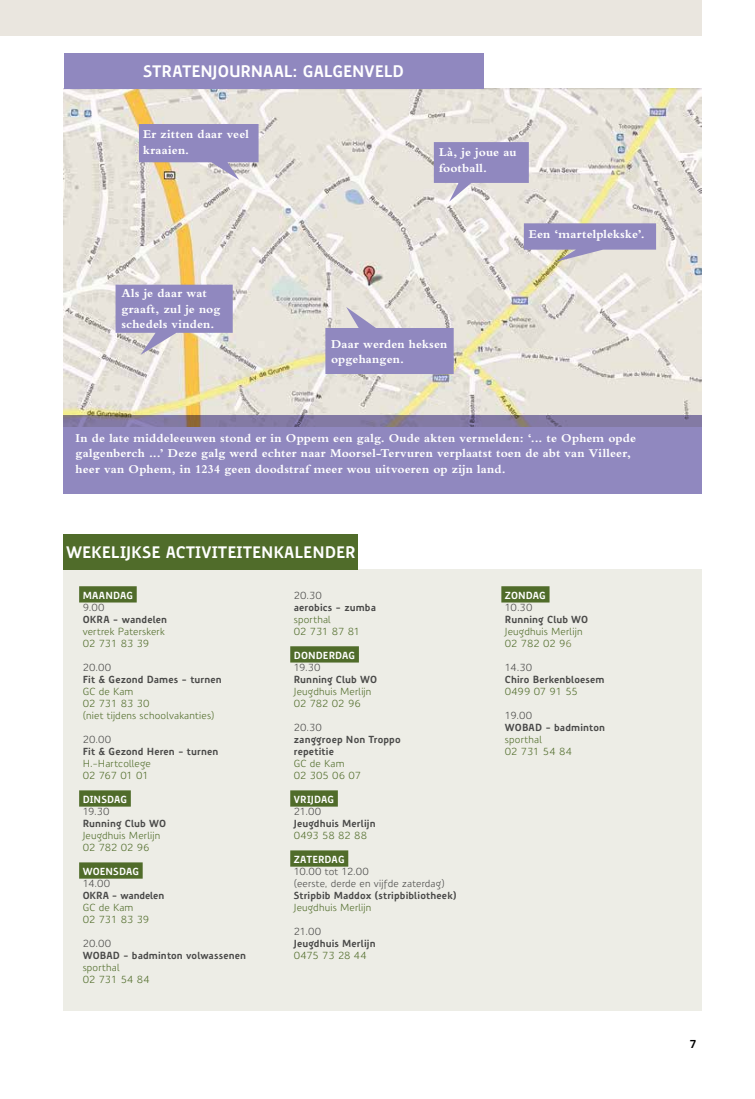
<style>
.page{position:relative;width:755px;height:1099px;background:#fff}
.page>*{position:absolute;margin:0;border:0;box-sizing:border-box;transform-origin:0 0}
.t1{font:700 16.25px "Precious Sans";color:#fff}
.t2{font:700 12.5px/15.6px "Bembo Std";letter-spacing:.01em;color:#fff}
.t3{font:700 11.25px "Precious Sans";color:#000}
.t4{font:10px/12px "Precious Sans";letter-spacing:.01em;color:#506c2a}
.t5{font:700 10px/12px "Precious Sans";letter-spacing:.01em;color:#4a4a49}
.t6{font:10px/12px "Precious Sans";letter-spacing:.01em;color:#4a4a49}
.t7{font:700 10px "Precious Sans";letter-spacing:.005em;color:#fff}
.t8{font:10px "Precious Sans";letter-spacing:-.02em;color:#506c2a}
.s1{color:#6a7c3e}
</style>
<div class="page">
<div style="left:64px;top:569px;width:638px;height:442px;background:#edede6"></div>
<div style="left:64px;top:534px;width:294px;height:35px;background:#506c2a"></div>
<div style="left:79px;top:586px;width:58px;height:16px;background:#506c2a"></div>
<div style="left:79px;top:790px;width:52px;height:16px;background:#506c2a"></div>
<div style="left:79px;top:862px;width:64px;height:16px;background:#506c2a"></div>
<div style="left:290px;top:646px;width:69px;height:16px;background:#506c2a"></div>
<div style="left:290px;top:790px;width:48px;height:16px;background:#506c2a"></div>
<div style="left:290px;top:850px;width:58px;height:16px;background:#506c2a"></div>
<div style="left:501px;top:586px;width:48px;height:16px;background:#506c2a"></div>
<img style="left:64px;top:89px;width:638px;height:326px">
<div style="left:64px;top:53px;width:419px;height:36px;background:#9088bf"></div>
<div style="left:64px;top:415px;width:638px;height:79px;background:#9088bf"></div>
<svg style="left:139px;top:124px;width:119px;height:56px;background:#a79fc0"></svg>
<svg style="left:434px;top:142px;width:95px;height:60px;background:#a9a3c7"></svg>
<svg style="left:524px;top:223px;width:132px;height:39px;background:#a9a2c5"></svg>
<svg style="left:325px;top:307px;width:129px;height:67px;background:#a9a2c7"></svg>
<svg style="left:116px;top:285px;width:117px;height:70px;background:#a89fc0"></svg>
<div style="left:0;top:0;width:702px;height:35px;background:#eae6df"></div>
<h1 class="t1" style="left:143px;top:61px;width:262px">Stratenjournaal: Galgenveld</h1>
<p class="t2" style="left:143px;top:126px;width:107px">Er zitten daar veel kraaien.</p>
<p class="t2" style="left:439px;top:144px;width:79px">Là, je joue au football.</p>
<p class="t2" style="left:121px;top:285px;width:100px">Als je daar wat graaft, zul je nog schedels vinden.</p>
<p class="t2" style="left:331px;top:336px;width:118px">Daar werden heksen opgehangen.</p>
<p class="t2" style="left:529px;top:226px;width:117px">Een ‘martelplekske’.</p>
<p class="t2" style="left:76px;top:430px;width:562px">In de late middeleeuwen stond er in Oppem een galg. Oude akten vermelden: ‘... te Ophem opde galgenberch ...’ Deze galg werd echter naar Moorsel-Tervuren verplaatst toen de abt van Villeer, heer van Ophem, in 1234 geen doodstraf meer wou uitvoeren op zijn land.</p>
<h1 class="t1" style="left:66px;top:542px;width:13px">weke</h1>
<h1 class="t1" style="left:111px;top:542px;width:246px">lijkse activiteitenkalender</h1>
<p class="t7" style="left:83px;top:588px;width:52px">Maandag</p>
<p class="t6" style="left:83px;top:601px;width:23px">9.00</p>
<p class="t5" style="left:83px;top:613px;width:86px">OKRA - wandelen</p>
<p class="t4" style="left:83px;top:625px;width:84px">vertrek Paterskerk<br>02 731 83 39</p>
<p class="t6" style="left:83px;top:661px;width:30px">20.00</p>
<p class="t5" style="left:83px;top:673px;width:140px">Fit &amp; Gezond Dames - turnen</p>
<p class="t4" style="left:83px;top:685px;width:133px">GC de Kam<br>02 731 83 30<br>(niet tijdens schoolvakanties)</p>
<p class="t6" style="left:83px;top:733px;width:30px">20.00</p>
<p class="t5" style="left:83px;top:745px;width:137px">Fit &amp; Gezond H eren - turnen</p>
<p class="t4" style="left:83px;top:757px;width:70px">H.-Hartcollege<br>02 767 01 01</p>
<p class="t7" style="left:83px;top:792px;width:46px">Dinsdag</p>
<p class="t6" style="left:83px;top:805px;width:28px">19.30</p>
<p class="t5" style="left:83px;top:817px;width:85px">Running Club WO</p>
<p class="t4" style="left:83px;top:829px;width:79px">Jeugdhuis Merlijn<br>02 782 02 96</p>
<p class="t7" style="left:83px;top:864px;width:58px">Woensdag</p>
<p class="t6" style="left:83px;top:877px;width:29px">14.00</p>
<p class="t5" style="left:83px;top:889px;width:83px">OKRA - wandelen</p>
<p class="t4" style="left:83px;top:901px;width:68px">GC de Kam<br>02 731 83 39</p>
<p class="t6" style="left:83px;top:937px;width:30px">20.00</p>
<p class="t5" style="left:83px;top:949px;width:165px">WOBAD - badminton volwassenen</p>
<p class="t4" style="left:83px;top:961px;width:69px">sporthal<br>02 731 54 84</p>
<p class="t6" style="left:294px;top:589px;width:30px">20.30</p>
<p class="t5" style="left:294px;top:601px;width:84px">aerobics - zumba</p>
<p class="t4" style="left:294px;top:613px;width:68px">sporthal<br>02 731 87 81</p>
<p class="t7" style="left:294px;top:648px;width:63px">Donderdag</p>
<p class="t6" style="left:294px;top:661px;width:28px">19.30</p>
<p class="t5" style="left:294px;top:673px;width:85px">Running Club WO</p>
<p class="t4" style="left:294px;top:685px;width:79px">Jeugdhuis Merlijn<br>02 782 02 96</p>
<p class="t6" style="left:294px;top:721px;width:30px">20.30</p>
<p class="t5" style="left:294px;top:733px;width:108px">zanggroep N on Troppo repetitie</p>
<p class="t4" style="left:294px;top:757px;width:69px">GC de Kam<br>02 305 06 07</p>
<p class="t7" style="left:294px;top:792px;width:42px">Vrijdag</p>
<p class="t6" style="left:294px;top:805px;width:29px">21.00</p>
<p class="t5" style="left:294px;top:817px;width:83px">Jeugdhuis Merlijn</p>
<p class="t4" style="left:294px;top:829px;width:75px">0493 58 82 88</p>
<p class="t7" style="left:294px;top:852px;width:52px">Zaterdag</p>
<p class="t6" style="left:294px;top:865px;width:153px">10.00 tot 12.00<br>(eerste, derde en vijfde zaterdag)</p>
<p class="t5" style="left:294px;top:889px;width:165px">Stripbib Maddox (stripbibliotheek)</p>
<p class="t4" style="left:294px;top:901px;width:79px">Jeugdhuis Merlijn</p>
<p class="t6" style="left:294px;top:925px;width:29px">21.00</p>
<p class="t5" style="left:294px;top:937px;width:83px">Jeugdhuis Merlijn</p>
<p class="t8" style="left:294px;top:948px;width:75px">0475 73 28 44</p>
<p class="t7" style="left:505px;top:588px;width:43px">Zondag</p>
<p class="t6" style="left:505px;top:601px;width:29px">10.30</p>
<p class="t5" style="left:505px;top:613px;width:85px">Running Club WO</p>
<p class="t4" style="left:505px;top:625px;width:79px">Jeugdhuis Merlijn<br>02 782 02 9<span class="s1">6</span></p>
<p class="t6" style="left:505px;top:661px;width:29px">14.30</p>
<p class="t5" style="left:505px;top:673px;width:101px">Chiro Berkenbloesem</p>
<p class="t8" style="left:505px;top:684px;width:75px">0499 07 91 55</p>
<p class="t6" style="left:505px;top:709px;width:29px">19.00</p>
<p class="t5" style="left:505px;top:721px;width:102px">WOBAD - badminton</p>
<p class="t4" style="left:505px;top:733px;width:69px">sporthal<br>02 731 54 84</p>
<p class="t3" style="left:689px;top:1037px;width:9px">7</p>
</div>
